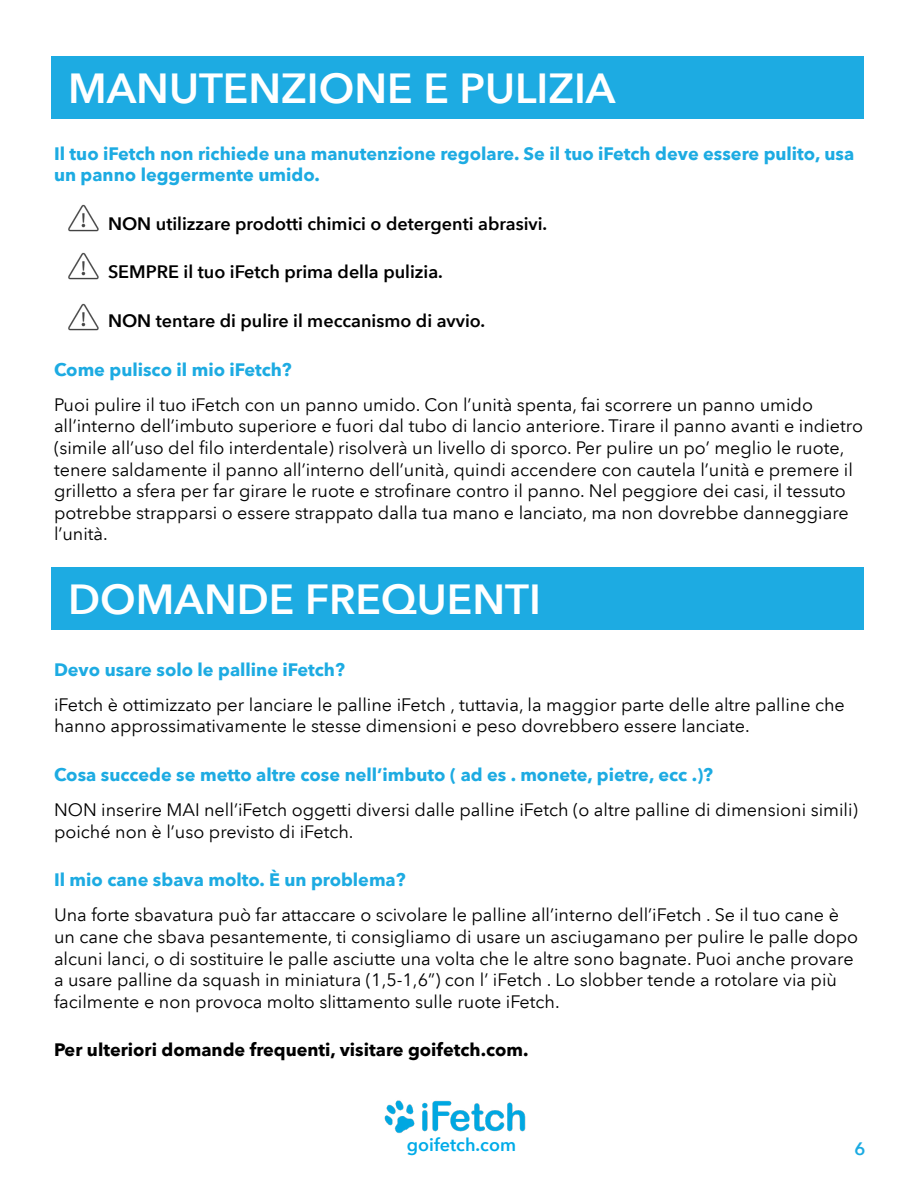
<style>
.page{position:relative;width:918px;height:1188px;background:#fff}
.page>*{position:absolute;margin:0;border:0;box-sizing:border-box;transform-origin:0 0}
.t1{font:600 42px "Avenir Next LT Pro";color:#fff}
.t2{font:18px/21.6px "Avenir Next LT Pro";color:#000}
.t3{font:700 18px/21.6px "Avenir Next LT Pro";color:#1dabe2}
.t4{font:600 18px "Avenir Next LT Pro";color:#000}
.t5{font:700 18px "Avenir Next LT Pro";color:#000}
.t6{font:600 18px "Avenir Next LT Pro";color:#00abe8}
.t7{font:600 18px "Avenir Next LT Pro";color:#1babe2}
</style>
<div class="page">
<img style="left:384px;top:1100px;width:142px;height:33px">
<div style="left:52px;top:56px;width:812px;height:62px;background:#1dabe2"></div>
<img style="left:68px;top:204px;width:31px;height:28px">
<img style="left:68px;top:252px;width:31px;height:28px">
<img style="left:68px;top:303px;width:31px;height:28px">
<div style="left:52px;top:567px;width:812px;height:63px;background:#1dabe2"></div>
<h1 class="t1" style="left:68px;top:62px;width:549px">MANUTENZIONE E PULIZIA</h1>
<p class="t3" style="left:54px;top:142px;width:802px">Il tuo iFetch non richiede una manutenzione regolare. Se il tuo iFetch deve essere pulito, usa un panno leggermente umido.</p>
<p class="t4" style="left:108px;top:213px;width:441px">NON utilizzare prodotti chimici o detergenti abrasivi.</p>
<p class="t4" style="left:108px;top:261px;width:336px">SEMPRE il tuo iFetch prima della pulizia.</p>
<p class="t4" style="left:108px;top:310px;width:379px">NON tentare di pulire il meccanismo di avvio.</p>
<p class="t3" style="left:54px;top:358px;width:239px">Come pulisco il mio iFetch?</p>
<p class="t2" style="left:54px;top:394px;width:811px">Puoi pulire il tuo iFetch con un panno umido. Con l’unità spenta, fai scorrere un panno umido all’interno dell’imbuto superiore e fuori dal tubo di lancio anteriore. Tirare il panno avanti e indietro (simile all’uso del filo interdentale) risolverà un livello di sporco. Per pulire un po’ meglio le ruote, tenere saldamente il panno all’interno dell’unità, quindi accendere con cautela l’unità e premere il grilletto a sfera per far girare le ruote e strofinare contro il panno. Nel peggiore dei casi, il tessuto potrebbe strapparsi o essere strappato dalla tua mano e lanciato, ma non dovrebbe danneggiare l’unità.</p>
<h1 class="t1" style="left:68px;top:574px;width:474px">DOMANDE FREQUENTI</h1>
<p class="t3" style="left:54px;top:658px;width:292px">Devo usare solo le palline iFetch?</p>
<p class="t2" style="left:54px;top:694px;width:792px">iFetch è ottimizzato per lanciare le palline iFetch , tuttavia, la maggior parte delle altre palline che hanno approssimativamente le stesse dimensioni e peso dovrebbero essere lanciate.</p>
<p class="t3" style="left:54px;top:764px;width:661px">Cosa succede se metto altre cose nell’imbuto ( ad es . monete, pietre, ecc .)?</p>
<p class="t2" style="left:54px;top:799px;width:806px">NON inserire MAI nell’iFetch oggetti diversi dalle palline iFetch (o altre palline di dimensioni simili) poiché non è l’uso previsto di iFetch.</p>
<p class="t3" style="left:54px;top:869px;width:353px">Il mio cane sbava molto. È un problema?</p>
<p class="t2" style="left:54px;top:904px;width:806px">Una forte sbavatura può far attaccare o scivolare le palline all’interno dell’iFetch . Se il tuo cane è un cane che sbava pesantemente, ti consigliamo di usare un asciugamano per pulire le palle dopo alcuni lanci, o di sostituire le palle asciutte una volta che le altre sono bagnate. Puoi anche provare a usare palline da squash in miniatura (1,5-1,6”) con l’ iFetch . Lo slobber tende a rotolare via più facilmente e non provoca molto slittamento sulle ruote iFetch.</p>
<p class="t5" style="left:54px;top:1039px;width:476px">Per ulteriori domande frequenti, visitare goifetch.com.</p>
<p class="t6" style="left:407px;top:1134px;width:111px">goifetch.com</p>
<p class="t7" style="left:855px;top:1138px;width:12px">6</p>
</div>
